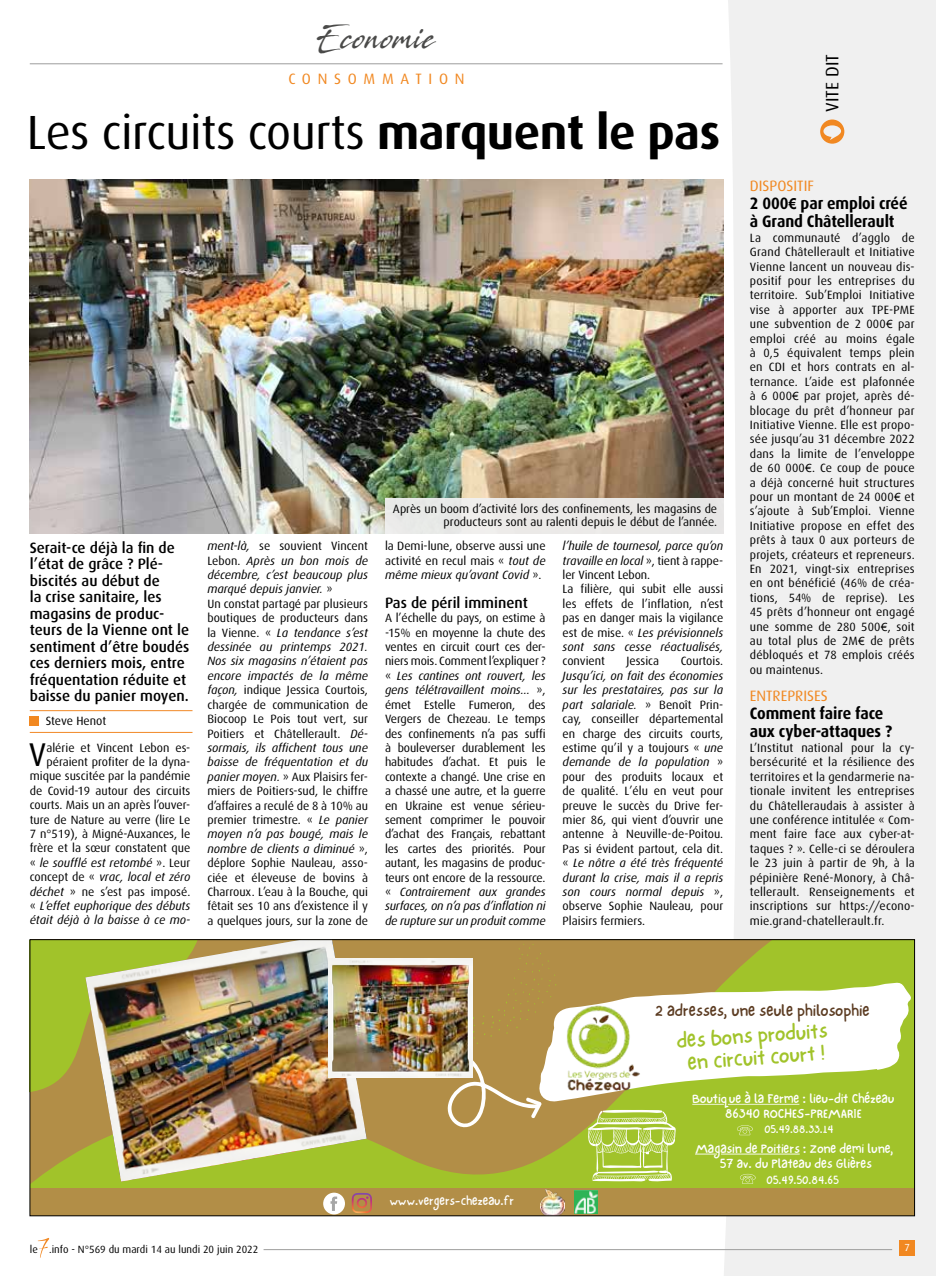
<style>
.page{position:relative;width:936px;height:1276px;background:#fff}
.page>*{position:absolute;margin:0;border:0;box-sizing:border-box;transform-origin:0 0}
.t1{font:48px "Dax";letter-spacing:-.01em;color:#000}
.t2{font:33px "Dax";color:#000}
.t3{font:30px "Stingray";letter-spacing:.04em;color:#4a4a49;scale:.74 1}
.t4{font:21.3px/22.2px "NF One Little Font Regular";color:#a1c32a;text-align:center}
.t5{font:18px "Dax";color:#000}
.t6{font:700 16.5px/18px "Dax";letter-spacing:-.005em;color:#000;scale:.94 1}
.t7{font:16.35px "NF One Little Font Regular";color:#5c3c22}
.t8{font:500 15px/16.5px "Dax";color:#000}
.t9{font:15px "Dax";color:#f18821}
.t10{font:15px "Dax";letter-spacing:.45em;color:#f18821}
.t11{font:13.35px/15.5px "NF One Little Font Regular";color:#fff;text-align:center}
.t12{font:12.75px "NF One Little Font Regular";color:#fff}
.t13{font:12px/14.4px "Dax";color:#000;text-align:justify}
.t14{font:11.85px "NF One Little Font Regular";color:#fff}
.t15{font:11.4px "NF One Little Font Regular";color:#fff}
.t16{font:10.5px "Dax";color:#000}
.t17{font:10.2px "Dax";color:#fff}
.s1{font-weight:700}
.s2{font-style:italic}
.s3{font-family:"Arial";font-size:15px}
.s4{font-family:"Arial";font-size:11.25px}
</style>
<div class="page">
<div style="left:722px;top:0;width:213px;height:1276px;background:#f0f0f0"></div>
<hr style="left:30px;top:710px;width:162px;height:1px;background:#f18825">
<div style="left:30px;top:717px;width:9px;height:9px;background:#f18821"></div>
<hr style="left:30px;top:732px;width:162px;height:1px;background:#f18825">
<hr style="left:30px;top:64px;width:692px;height:1px;background:#9d9d9c">
<img style="left:30px;top:180px;width:693px;height:354px">
<div style="left:385px;top:498px;width:338px;height:36px;background:#ebe9e7"></div>
<svg style="left:820px;top:119px;width:24px;height:25px"></svg>
<div style="left:899px;top:1240px;width:15px;height:15px;background:#f18821"></div>
<svg style="left:32px;top:941px;width:880px;height:247px;background:#a8ac36"></svg>
<img style="left:85px;top:941px;width:282px;height:240px">
<img style="left:329px;top:958px;width:94px;height:119px">
<div style="left:30px;top:1188px;width:884px;height:27px;background:#b28e47"></div>
<div style="left:323px;top:1192px;width:22px;height:22px;background:#fff;border-radius:50%"></div>
<svg style="left:330px;top:1196px;width:7px;height:15px"></svg>
<img style="left:540px;top:1189px;width:24px;height:25px">
<img style="left:574px;top:1190px;width:23px;height:23px">
<svg style="left:352px;top:1193px;width:20px;height:20px"></svg>
<svg style="left:423px;top:943px;width:488px;height:241px"></svg>
<img style="left:564px;top:1004px;width:77px;height:88px">
<hr style="left:263px;top:1249px;width:629px;height:1px;background:#9d9d9c">
<svg style="left:38px;top:1238px;width:11px;height:19px"></svg>
<h3 class="t3" style="left:317px;top:18px;width:160px">Economie</h3>
<p class="t10" style="left:288px;top:70px;width:178px">CONSOMMATION</p>
<h1 class="t1" style="left:27px;top:106px;width:694px">Les circuits courts <span class="s1">marquent le pas</span></h1>
<p class="t8" style="left:30px;top:539px;width:161px">Serait-ce déjà la fin de l’état de grâce ? Plé&shy;biscités au début de<br>la crise sanitaire, les magasins de produc&shy;teurs de la Vienne ont le sentiment d’être boudés ces derniers mois, entre fréquentation réduite et baisse du panier moyen.</p>
<p class="t13" style="left:46px;top:714px;width:62px">Steve Henot</p>
<h2 class="t2" style="left:29px;top:736px;width:19px">V</h2>
<p class="t13" style="left:30px;top:740px;width:162px;text-align:right">alérie et Vincent Lebon es&shy;péraient profiter de la dyna&shy;mique suscitée par la pandémie de Covid-19 autour des circuits courts. Mais un an après l’ouver&shy;ture de Nature au verre (lire Le<br>7 n°519), à Migné-Auxances, le frère et la sœur constatent que « <span class="s2">le soufflé est retombé</span> ». Leur concept de « <span class="s2">vrac, local et zéro déchet</span> » ne s’est pas imposé. « <span class="s2">L’effet euphorique des débuts était déjà à la baisse à ce mo-</span></p>
<p class="t13" style="left:393px;top:502px;width:326px;line-height:13.5px;text-align:right">Après un boom d’activité lors des confinements, les magasins de producteurs sont au ralenti depuis le début de l’année.</p>
<p class="t13" style="left:207px;top:539px;width:162px;text-align:left"><span class="s2">ment-là,</span> se souvient Vincent<br>Lebon. <span class="s2">Après un bon mois de décembre, c’est beaucoup plus marqué depuis janvier.</span> »<br>Un constat partagé par plusieurs boutiques de producteurs dans la Vienne. « <span class="s2">La tendance s’est dessinée au printemps 2021.<br>Nos six magasins n’étaient pas encore impactés de la même façon,</span> indique Jessica Courtois, chargée de communication de<br>Biocoop Le Pois tout vert, sur<br>Poitiers et Châtellerault. <span class="s2">Dé&shy;sormais, ils affichent tous une baisse de fréquentation et du panier moyen.</span> » Aux Plaisirs fer&shy;miers de Poitiers-sud, le chiffre d’affaires a reculé de 8 à 10% au premier trimestre. « <span class="s2">Le panier moyen n’a pas bougé, mais le nombre de clients a diminué</span> », déplore Sophie Nauleau, asso&shy;ciée et éleveuse de bovins à<br>Charroux. L’eau à la Bouche, qui fêtait ses 10 ans d’existence il y a quelques jours, sur la zone de</p>
<p class="t13" style="left:385px;top:539px;width:162px">la Demi-lune, observe aussi une activité en recul mais « <span class="s2">tout de même mieux qu’avant Covid</span> ».</p>
<p class="t8" style="left:385px;top:594px;width:144px">Pas de péril imminent</p>
<p class="t13" style="left:385px;top:611px;width:162px">A l’échelle du pays, on estime à -15% en moyenne la chute des ventes en circuit court ces der&shy;niers mois. Comment l’expliquer ? « <span class="s2">Les cantines ont rouvert, les gens télétravaillent moins…</span> », émet Estelle Fumeron, des Vergers de Chezeau. Le temps des confinements n’a pas suffi à bouleverser durablement les habitudes d’achat. Et puis le contexte a changé. Une crise en a chassé une autre, et la guerre en Ukraine est venue sérieu&shy;sement comprimer le pouvoir d’achat des Français, rebattant les cartes des priorités. Pour autant, les magasins de produc&shy;teurs ont encore de la ressource. « <span class="s2">Contrairement aux grandes surfaces, on n’a pas d’inflation ni de rupture sur un produit comme</span></p>
<p class="t13" style="left:562px;top:539px;width:162px;text-align:left"><span class="s2">l’huile de tournesol, parce qu’on travaille en local</span> », tient à rappe&shy;ler Vincent Lebon.<br>La filière, qui subit elle aussi les effets de l’inflation, n’est pas en danger mais la vigilance est de mise. « <span class="s2">Les prévisionnels sont sans cesse réactualisés,</span></p>
<p class="t13" style="left:562px;top:654px;width:44px">convient</p>
<p class="t13" style="left:626px;top:654px;width:34px">Jessica</p>
<p class="t13" style="left:680px;top:654px;width:44px">Courtois.</p>
<p class="t13" style="left:562px;top:668px;width:162px"><span class="s2">Jusqu’ici, on fait des économies sur les prestataires, pas sur la part salariale.</span> » Benoît Prin&shy;cay, conseiller départemental en charge des circuits courts, estime qu’il y a toujours « <span class="s2">une demande de la population</span> » pour des produits locaux et de qualité. L’élu en veut pour preuve le succès du Drive fer&shy;mier 86, qui vient d’ouvrir une antenne à Neuville-de-Poitou.<br>Pas si évident partout, cela dit. « <span class="s2">Le nôtre a été très fréquenté durant la crise, mais il a repris son cours normal depuis</span> », observe Sophie Nauleau, pour Plaisirs fermiers.</p>
<h3 class="t5" style="left:822px;top:112px;width:59px;rotate:-90deg">VITE DIT</h3>
<p class="t9" style="left:749px;top:178px;width:66px">DISPOSITIF</p>
<h3 class="t6" style="left:749px;top:195px;width:169px">2 000<span class="s3">€</span> par emploi créé à Grand Châtellerault</h3>
<p class="t13" style="left:749px;top:230px;width:166px">La communauté d’agglo de Grand Châtellerault et Initiative Vienne lancent un nouveau dis&shy;positif pour les entreprises du territoire. Sub’Emploi Initiative vise à apporter aux TPE-PME une subvention de 2 000<span class="s4">€</span> par emploi créé au moins égale à 0,5 équivalent temps plein en CDI et hors contrats en al&shy;ternance. L’aide est plafonnée à 6 000<span class="s4">€</span> par projet, après dé&shy;blocage du prêt d’honneur par Initiative Vienne. Elle est propo&shy;sée jusqu’au 31 décembre 2022 dans la limite de l’enveloppe de 60 000<span class="s4">€</span>. Ce coup de pouce a déjà concerné huit structures pour un montant de 24 000<span class="s4">€</span> et s’ajoute à Sub’Emploi. Vienne Initiative propose en effet des prêts à taux 0 aux porteurs de projets, créateurs et repreneurs.<br>En 2021, vingt-six entreprises en ont bénéficié (46% de créa&shy;tions, 54% de reprise). Les 45 prêts d’honneur ont engagé une somme de 280 500<span class="s4">€</span>, soit au total plus de 2M<span class="s4">€</span> de prêts débloqués et 78 emplois créés ou maintenus.</p>
<p class="t9" style="left:749px;top:688px;width:79px">ENTREPRISES</p>
<h3 class="t6" style="left:749px;top:705px;width:153px">Comment faire face aux cyber-attaques ?</h3>
<p class="t13" style="left:749px;top:740px;width:166px">L’Institut national pour la cy&shy;bersécurité et la résilience des territoires et la gendarmerie na&shy;tionale invitent les entreprises du Châtelleraudais à assister à une conférence intitulée « Com&shy;ment faire face aux cyber-at&shy;taques ? ». Celle-ci se déroulera le 23 juin à partir de 9h, à la pépinière René-Monory, à Châ&shy;tellerault. Renseignements et inscriptions sur https://econo&shy;mie.grand-chatellerault.fr.</p>
<h3 class="t7" style="left:654px;top:1001px;width:216px">2 adresses, une seule philosophie</h3>
<h3 class="t4" style="left:675px;top:1029px;width:153px;rotate:-4deg">des bons produits en circuit court !</h3>
<p class="t16" style="left:30px;top:1243px;width:230px">le .info - N°569 du mardi 14 au lundi 20 juin 2022</p>
<p class="t12" style="left:389px;top:1193px;width:126px">www.vergers-chezeau.fr</p>
<p class="t11" style="left:692px;top:1090px;width:203px">Boutique à la Ferme : lieu-dit Chézeau<br>86340 ROCHES-PREMARIE</p>
<p class="t15" style="left:764px;top:1122px;width:71px">05.49.88.33.14</p>
<p class="t11" style="left:695px;top:1140px;width:200px">Magasin de Poitiers : Zone demi lune,<br>57 av. du Plateau des Glières</p>
<p class="t14" style="left:766px;top:1172px;width:74px">05.49.50.84.65</p>
<p class="t17" style="left:904px;top:1241px;width:7px">7</p>
</div>
